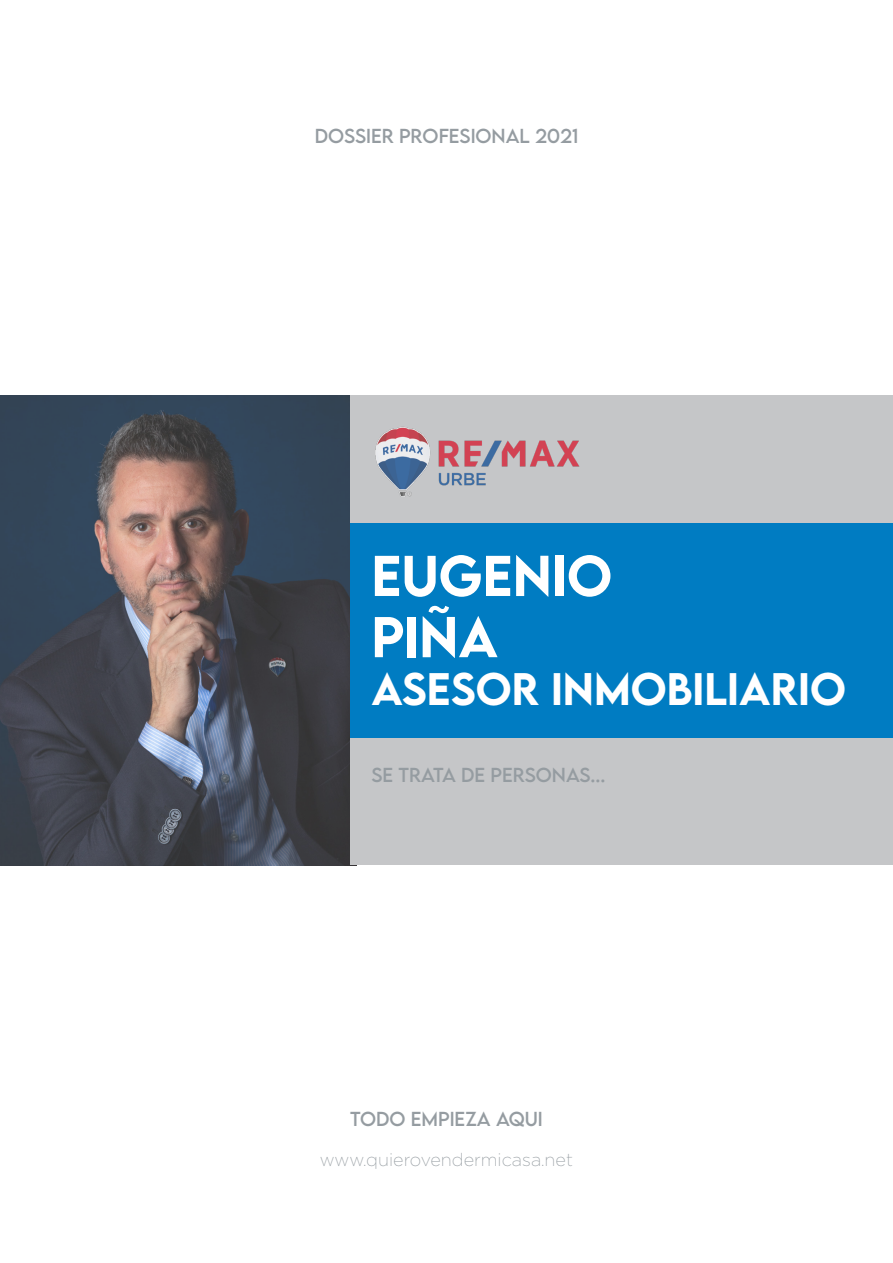
<style>
.page{position:relative;width:893px;height:1263px;background:#fff}
.page>*{position:absolute;margin:0;border:0;box-sizing:border-box;transform-origin:0 0}
.t1{font:500 51px "LEMONMILK";color:#fff}
.t2{font:500 40.5px "LEMONMILK";color:#fff}
.t3{font:18px "LEMONMILK";color:#959ca1}
.t4{font:200 18px "Gotham";color:#959ca1}
</style>
<div class="page">
<img style="left:0;top:395px;width:350px;height:470px">
<div style="left:350px;top:395px;width:543px;height:470px;background:#c5c6c8"></div>
<div style="left:350px;top:524px;width:543px;height:214px;background:#007cc2"></div>
<img style="left:375px;top:426px;width:205px;height:71px">
<p class="t3" style="left:315px;top:124px;width:265px">DOSSIER PROFESIONAL 2021</p>
<p class="t1" style="left:371px;top:542px;width:242px">EUGENIO</p>
<p class="t1" style="left:371px;top:603px;width:128px">PIÑA</p>
<p class="t2" style="left:371px;top:662px;width:476px">ASESOR INMOBILIARIO</p>
<p class="t3" style="left:371px;top:763px;width:236px">SE TRATA DE PERSONAS...</p>
<p class="t3" style="left:350px;top:1107px;width:15px">TODO</p>
<p class="t3" style="left:411px;top:1107px;width:133px">EMPIEZA AQUI</p>
<p class="t4" style="left:320px;top:1149px;width:255px">www.quierovendermicasa.net</p>
</div>
